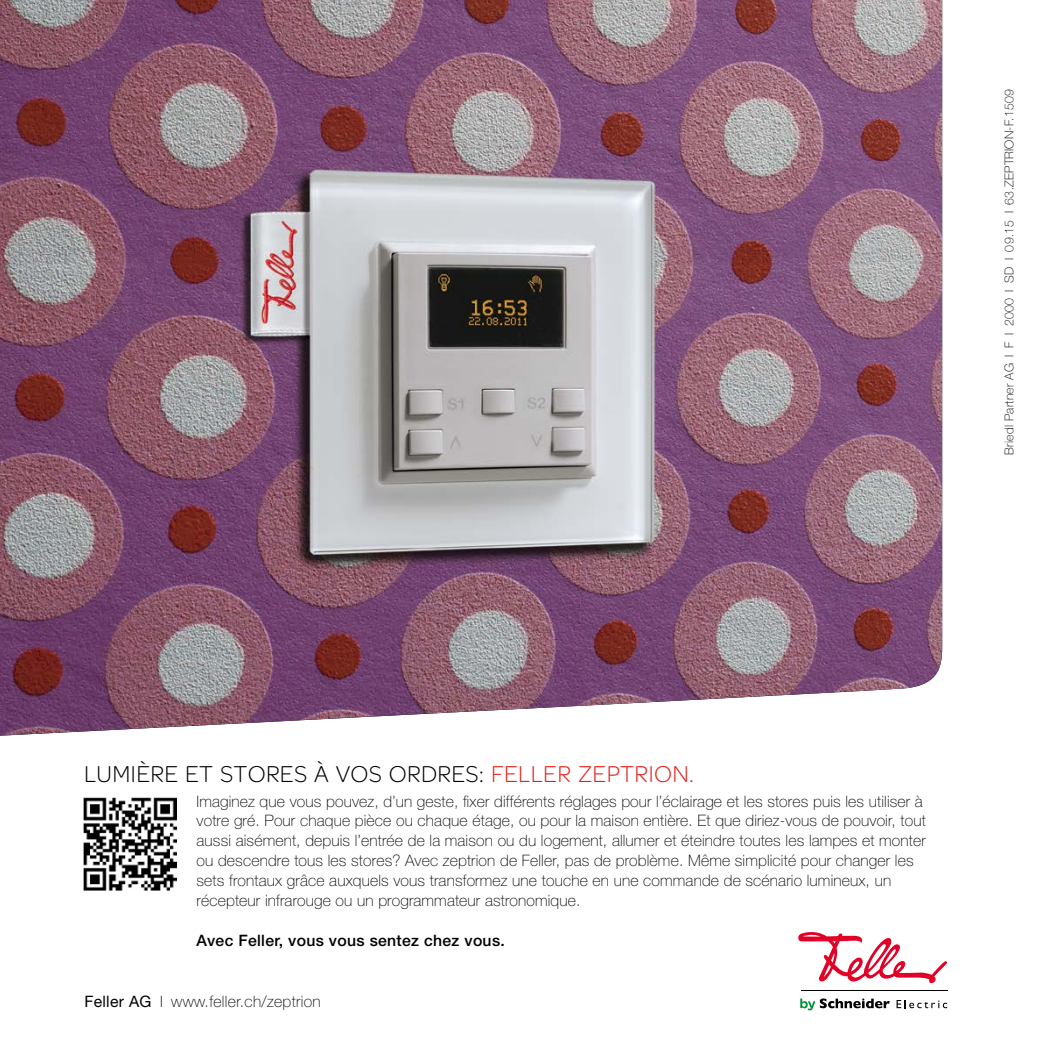
<style>
.page{position:relative;width:1042px;height:1042px;background:#fff}
.page>*{position:absolute;margin:0;border:0;box-sizing:border-box;transform-origin:0 0}
.t1{font:300 24.5px "SE Optimist";letter-spacing:.01em;color:#000}
.t2{font:100 15.75px/19.8px "Helvetica Neue LT Pro";letter-spacing:.01em;color:#000}
.t3{font:500 15.75px "Helvetica Neue LT Pro";letter-spacing:.02em;color:#000}
.t4{font:100 12.25px "Helvetica Neue LT Pro";letter-spacing:.02em;color:#000}
.s1{color:#e32119}
.s2{font-weight:400}
</style>
<div class="page">
<img style="left:0;top:0;width:942px;height:736px">
<svg style="left:800px;top:998px;width:90px;height:12px"></svg>
<svg style="left:896px;top:1000px;width:51px;height:8px"></svg>
<svg style="left:798px;top:932px;width:149px;height:52px"></svg>
<hr style="left:801px;top:990px;width:146px;height:1px;background:#000">
<img style="left:84px;top:797px;width:93px;height:93px">
<p class="t4" style="left:1002px;top:455px;width:367px;rotate:-90deg">Briedl Partner AG I F I 2000 I SD I 09.15 I 63.ZEPTRION-F.1509</p>
<h1 class="t1" style="left:84px;top:760px;width:611px">LUMIÈRE ET STORES À VOS ORDRES: <span class="s1">FELLER ZEPTRION.</span></h1>
<p class="t2" style="left:197px;top:791px;width:731px">Imaginez que vous pouvez, d’un geste, fixer différents réglages pour l’éclairage et les stores puis les utiliser à votre gré. Pour chaque pièce ou chaque étage, ou pour la maison entière. Et que diriez-vous de pouvoir, tout aussi aisément, depuis l’entrée de la maison ou du logement, allumer et éteindre toutes les lampes et monter ou descendre tous les stores? Avec zeptrion de Feller, pas de problème. Même simplicité pour changer les sets frontaux grâce auxquels vous transformez une touche en une commande de scénario lumineux, un récepteur infrarouge ou un programmateur astronomique.</p>
<p class="t3" style="left:197px;top:930px;width:310px">Avec Feller, vous vous sentez chez vous.</p>
<p class="t2" style="left:84px;top:991px;width:238px"><span class="s2">Feller AG</span> I www.feller.ch/zeptrion</p>
</div>
